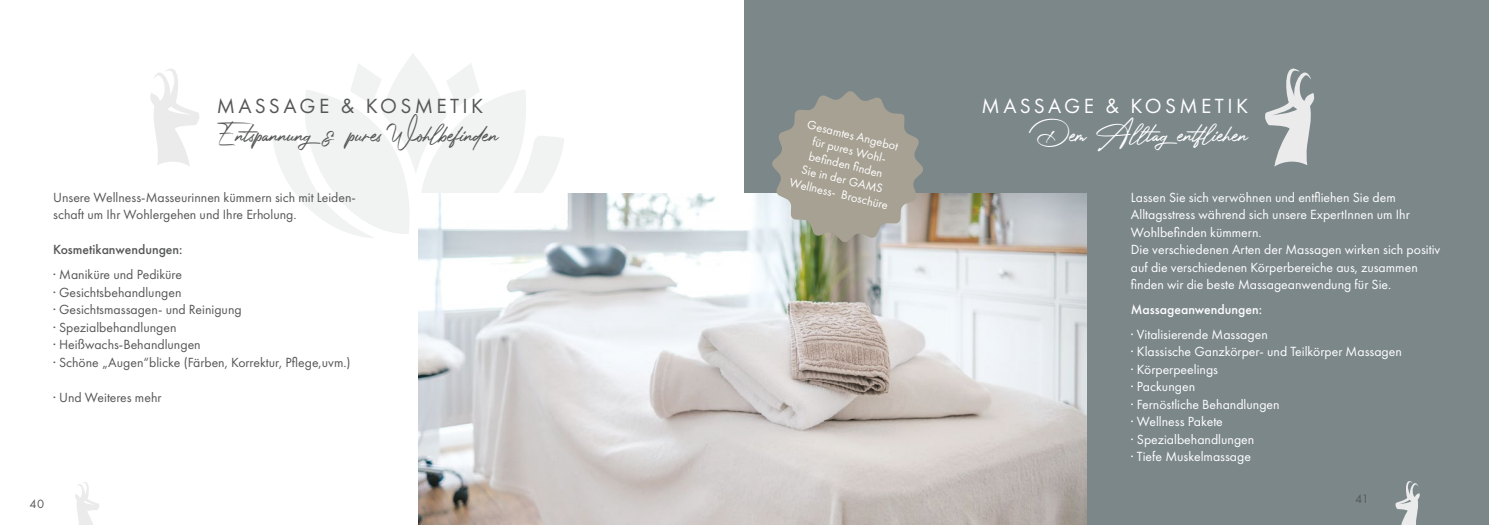
<style>
.page{position:relative;width:1489px;height:525px;background:#fff}
.page>*{position:absolute;margin:0;border:0;box-sizing:border-box;transform-origin:0 0}
.t1{font:28.75px "Photograph Signature";color:#555756}
.t2{font:28.75px "Photograph Signature";color:#fff}
.t3{font:21.25px "Futura PT";letter-spacing:.16em;color:#555756}
.t4{font:21.25px "Futura PT";letter-spacing:.16em;color:#fff}
.t5{font:13.75px/17.5px "Futura PT";color:#fff}
.t6{font:13.75px/17.5px "Futura PT";color:#555756}
.t7{font:500 13.75px "Futura PT";color:#555756}
.t8{font:500 13.75px "Futura PT";color:#fff}
.t9{font:12.5px/15px "Futura PT";color:#fff;text-align:center}
.t10{font:12.5px "Futura PT";color:#555756}
</style>
<div class="page">
<svg style="left:75px;top:482px;width:24px;height:42px"></svg>
<svg style="left:273px;top:54px;width:291px;height:184px"></svg>
<svg style="left:150px;top:69px;width:49px;height:97px"></svg>
<div style="left:744px;top:0;width:744px;height:524px;background:#7c878a"></div>
<svg style="left:1265px;top:68px;width:50px;height:98px"></svg>
<svg style="left:1395px;top:481px;width:25px;height:43px"></svg>
<img style="left:418px;top:193px;width:667px;height:331px">
<svg style="left:771px;top:91px;width:152px;height:151px"></svg>
<h2 class="t3" style="left:217px;top:93px;width:268px">MASSAGE &amp; KOSMETIK</h2>
<h1 class="t1" style="left:217px;top:108px;width:283px">Entspannung&amp; pures Wohlbefinden</h1>
<p class="t6" style="left:53px;top:188px;width:304px">Unsere Wellness-Masseurinnen kümmern sich mit Leiden&shy;schaft um Ihr Wohlergehen und Ihre Erholung.</p>
<p class="t7" style="left:53px;top:241px;width:131px">Kosmetikanwendungen:</p>
<p class="t6" style="left:53px;top:265px;width:299px">· Maniküre und Pediküre<br>· Gesichtsbehandlungen<br>· Gesichtsmassagen- und Reinigung<br>· Spezialbehandlungen<br>· Heißwachs-Behandlungen<br>· Schöne „Augen“blicke (Färben, Korrektur, Pflege,uvm.)</p>
<p class="t6" style="left:53px;top:388px;width:110px">· Und Weiteres mehr</p>
<p class="t10" style="left:29px;top:496px;width:16px">40</p>
<p class="t9" style="left:806px;top:116px;width:102px;rotate:14deg">Gesamtes Angebot für pures Wohl-<br>befi nden fi nden<br>Sie in der GAMS<br>Wellness- Broschüre</p>
<h2 class="t4" style="left:981px;top:93px;width:268px">MASSAGE &amp; KOSMETIK</h2>
<h1 class="t2" style="left:1037px;top:108px;width:212px">Dem Alltagentfliehen</h1>
<p class="t5" style="left:1130px;top:188px;width:311px">Lassen Sie sich verwöhnen und entfliehen Sie dem Alltagsstress während sich unsere ExpertInnen um Ihr Wohlbefinden kümmern.<br>Die verschiedenen Arten der Massagen wirken sich positiv auf die verschiedenen Körperbereiche aus, zusammen finden wir die beste Massageanwendung für Sie.</p>
<p class="t8" style="left:1130px;top:301px;width:132px">Massageanwendungen:</p>
<p class="t5" style="left:1130px;top:325px;width:272px">· Vitalisierende Massagen<br>· Klassische Ganzkörper- und Teilkörper Massagen · Körperpeelings<br>· Packungen<br>· Fernöstliche Behandlungen<br>· Wellness Pakete<br>· Spezialbehandlungen<br>· Tiefe Muskelmassage</p>
<p class="t10" style="left:1354px;top:491px;width:15px">41</p>
</div>
